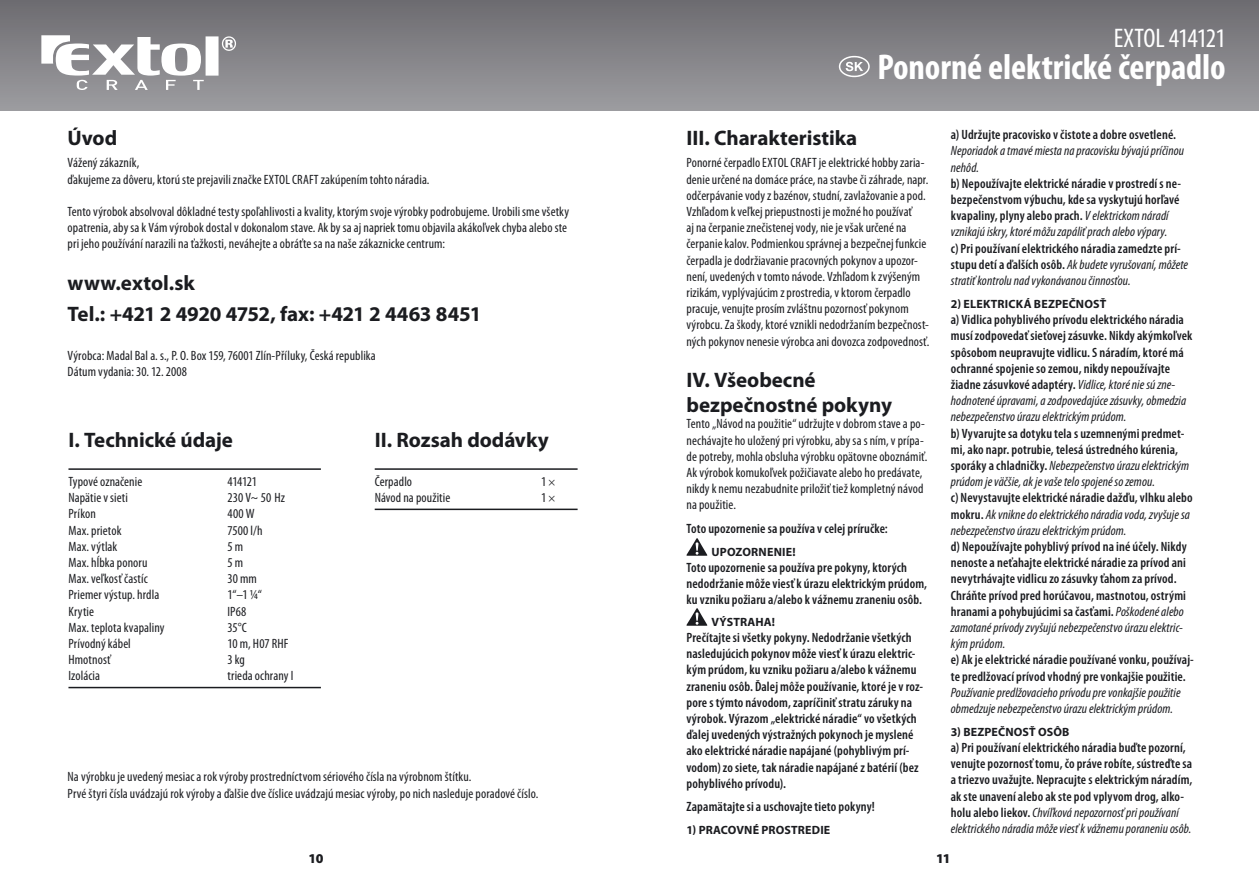
<style>
.page{position:relative;width:1259px;height:893px;background:#fff}
.page>*{position:absolute;margin:0;border:0;box-sizing:border-box;transform-origin:0 0}
.t1{font:700 condensed 36px "Myriad Pro";letter-spacing:-.005em;color:#fff}
.t2{font:condensed 27px "Myriad Pro";letter-spacing:-.035em;color:#fff}
.t3{font:700 21px/25.2px "Myriad Pro";letter-spacing:-.005em;color:#1b1c20}
.t4{font:600 condensed 13.5px/16.2px "Myriad Pro";letter-spacing:.01em;color:#1b1c20}
.t5{font:condensed 13.5px/16.2px "Myriad Pro";letter-spacing:.005em;color:#1b1c20}
.t6{font:italic condensed 13.5px/16.2px "Myriad Pro";letter-spacing:.005em;color:#1b1c20}
.t7{font:900 13.5px "Myriad Pro";color:#1b1c20}
.t8{font:700 12px "Myriad Pro";letter-spacing:.015em;color:#1b1c20}
.s1{font-weight:400;font-style:italic}
.s2{font-weight:600;font-style:normal}
</style>
<div class="page">
<div style="left:0;top:0;width:629px;height:111px;background:linear-gradient(to bottom,#6d6b70,#9d9da0)"></div>
<svg style="left:41px;top:35px;width:195px;height:55px"></svg>
<div style="left:629px;top:0;width:630px;height:111px;background:linear-gradient(to bottom,#6d6b70,#9d9da0)"></div>
<svg style="left:686px;top:538px;width:21px;height:18px"></svg>
<svg style="left:686px;top:608px;width:21px;height:18px"></svg>
<svg style="left:839px;top:56px;width:30px;height:21px"></svg>
<hr style="left:375px;top:468px;width:202px;height:2px;background:#1b1c20">
<hr style="left:375px;top:509px;width:202px;height:1px;background:#1b1c20">
<hr style="left:68px;top:468px;width:253px;height:2px;background:#1b1c20">
<hr style="left:68px;top:687px;width:253px;height:1px;background:#1b1c20">
<h3 class="t3" style="left:68px;top:124px;width:51px">Úvod</h3>
<p class="t5" style="left:68px;top:155px;width:363px">Vážený zákazník,<br>ďakujeme za dôveru, ktorú ste prejavili značke EXTOL CRAFT zakúpením tohto náradia.</p>
<p class="t5" style="left:68px;top:203px;width:503px">Tento výrobok absolvoval dôkladné testy spoľahlivosti a kvality, ktorým svoje výrobky podrobujeme. Urobili sme všetky opatrenia, aby sa k Vám výrobok dostal v dokonalom stave. Ak by sa aj napriek tomu objavila akákoľvek chyba alebo ste pri jeho používání narazili na ťažkosti, neváhejte a obráťte sa na naše zákaznicke centrum:</p>
<h3 class="t3" style="left:68px;top:266px;width:415px;line-height:31.7px">www.extol.sk<br>Tel.: +421 2 4920 4752, fax: +421 2 4463 8451</h3>
<p class="t5" style="left:68px;top:347px;width:310px">Výrobca: Madal Bal a. s., P. O. Box 159, 76001 Zlín-Příluky, Česká republika<br>Dátum vydania: 30. 12. 2008</p>
<h3 class="t3" style="left:68px;top:427px;width:166px">I. Technické údaje</h3>
<p class="t5" style="left:68px;top:473px;width:75px">Typové označenie</p>
<p class="t5" style="left:227px;top:473px;width:31px">414121</p>
<p class="t5" style="left:68px;top:489px;width:61px">Napätie v sieti</p>
<p class="t5" style="left:227px;top:489px;width:59px">230 V~ 50 Hz</p>
<p class="t5" style="left:68px;top:506px;width:29px">Príkon</p>
<p class="t5" style="left:227px;top:506px;width:29px">400 W</p>
<p class="t5" style="left:68px;top:522px;width:55px">Max. prietok</p>
<p class="t5" style="left:227px;top:522px;width:37px">7500 l/h</p>
<p class="t5" style="left:68px;top:538px;width:50px">Max. výtlak</p>
<p class="t5" style="left:227px;top:538px;width:17px">5 m</p>
<p class="t5" style="left:68px;top:554px;width:81px">Max. hĺbka ponoru</p>
<p class="t5" style="left:227px;top:554px;width:17px">5 m</p>
<p class="t5" style="left:68px;top:570px;width:81px">Max. veľkosť častíc</p>
<p class="t5" style="left:227px;top:570px;width:31px">30 mm</p>
<p class="t5" style="left:68px;top:587px;width:92px">Priemer výstup. hrdla</p>
<p class="t5" style="left:227px;top:587px;width:36px">1“–1 ¼“</p>
<p class="t5" style="left:68px;top:603px;width:27px">Krytie</p>
<p class="t5" style="left:227px;top:603px;width:20px">IP68</p>
<p class="t5" style="left:68px;top:619px;width:98px">Max. teplota kvapaliny</p>
<p class="t5" style="left:227px;top:619px;width:21px">35°C</p>
<p class="t5" style="left:68px;top:635px;width:64px">Prívodný kábel</p>
<p class="t5" style="left:227px;top:635px;width:62px">10 m, H07 RHF</p>
<p class="t5" style="left:68px;top:651px;width:44px">Hmotnosť</p>
<p class="t5" style="left:227px;top:651px;width:19px">3 kg</p>
<p class="t5" style="left:68px;top:668px;width:33px">Izolácia</p>
<p class="t5" style="left:227px;top:668px;width:67px">trieda ochrany I</p>
<h3 class="t3" style="left:375px;top:427px;width:176px">II. Rozsah dodávky</h3>
<p class="t5" style="left:375px;top:473px;width:39px">Čerpadlo</p>
<p class="t5" style="left:541px;top:473px;width:7px">1</p>
<p class="t5" style="left:375px;top:489px;width:77px">Návod na použitie</p>
<p class="t5" style="left:541px;top:489px;width:7px">1</p>
<p class="t5" style="left:68px;top:769px;width:472px">Na výrobku je uvedený mesiac a rok výroby prostredníctvom sériového čísla na výrobnom štítku.<br>Prvé štyri čísla uvádzajú rok výroby a ďalšie dve číslice uvádzajú mesiac výroby, po nich nasleduje poradové číslo.</p>
<h2 class="t2" style="left:1113px;top:22px;width:113px">EXTOL 414121</h2>
<h1 class="t1" style="left:877px;top:44px;width:350px">Ponorné elektrické čerpadlo</h1>
<h3 class="t3" style="left:686px;top:124px;width:172px">III. Charakteristika</h3>
<p class="t5" style="left:686px;top:155px;width:244px">Ponorné čerpadlo EXTOL CRAFT je elektrické hobby zaria&shy;denie určené na domáce práce, na stavbe či záhrade, napr. odčerpávanie vody z bazénov, studní, zavlažovanie a pod.<br>Vzhľadom k veľkej priepustnosti je možné ho používať<br>aj na čerpanie znečistenej vody, nie je však určené na čerpanie kalov. Podmienkou správnej a bezpečnej funkcie čerpadla je dodržiavanie pracovných pokynov a upozor&shy;není, uvedených v tomto návode. Vzhľadom k zvýšeným rizikám, vyplývajúcim z prostredia, v ktorom čerpadlo pracuje, venujte prosím zvláštnu pozornosť pokynom výrobcu. Za škody, ktoré vznikli nedodržaním bezpečnost&shy;ných pokynov nenesie výrobca ani dovozca zodpovednosť.</p>
<h3 class="t3" style="left:686px;top:367px;width:207px">IV. Všeobecné bezpečnostné pokyny</h3>
<p class="t5" style="left:686px;top:416px;width:242px">Tento „Návod na použitie“ udržujte v dobrom stave a po&shy;nechávajte ho uložený pri výrobku, aby sa s ním, v prípa&shy;de potreby, mohla obsluha výrobku opätovne oboznámiť.<br>Ak výrobok komukoľvek požičiavate alebo ho predávate, nikdy k nemu nezabudnite priložiť tiež kompletný návod na použitie.</p>
<p class="t4" style="left:686px;top:520px;width:203px">Toto upozornenie sa používa vcelej príručke:</p>
<p class="t8" style="left:711px;top:544px;width:55px">Upozorneni</p>
<p class="t8" style="left:786px;top:544px;width:11px">E!</p>
<p class="t4" style="left:686px;top:560px;width:242px">Toto upozornenie sa používa pre pokyny, ktorých nedodržanie môže viesť k úrazu elektrickým prúdom, ku vzniku požiaru a/alebo kvážnemu zraneniu osôb.</p>
<p class="t8" style="left:711px;top:614px;width:65px">VÝSTRAHA!</p>
<p class="t4" style="left:686px;top:630px;width:238px">Prečítajte si všetky pokyny. Nedodržanie všetkých nasledujúcich pokynov môže viesť k úrazu elektric&shy;kým prúdom, ku vzniku požiaru a/alebo kvážnemu zraneniu osôb. Ďalej môže používanie, ktoré je vroz&shy;pore s týmto návodom, zapríčiniť stratu záruky na výrobok. Výrazom „elektrické náradie“ vo všetkých ďalej uvedených výstražných pokynoch je myslené ako elektrické náradie napájané (pohyblivým prí&shy;vodom) zo siete, tak náradie napájané z batérií (bez pohyblivého prívodu).</p>
<p class="t4" style="left:686px;top:799px;width:190px">Zapamätajte si a uschovajte tieto pokyny!</p>
<p class="t8" style="left:686px;top:822px;width:140px">1) Pracovn é prostredie</p>
<p class="t4" style="left:951px;top:127px;width:227px">a) Udržujte pracovisko včistote a dobre osvetlené.</p>
<p class="t6" style="left:951px;top:143px;width:235px">Neporiadok a tmavé miesta na pracovisku bývajú príčinou nehôd.</p>
<p class="t4" style="left:951px;top:175px;width:232px">b) Nepoužívajte elektrické náradie v prostredí s ne&shy;bezpečenstvom výbuchu, kde sa vyskytujú horľavé kvapaliny, plyny alebo prach. <span class="s1">V elektrickom náradí vznikajú iskry, ktoré môžu zapáliť prach alebo výpary.</span></p>
<p class="t4" style="left:951px;top:240px;width:239px">c) Pri používaní elektrického náradia zamedzte prí&shy;stupu detí a ďalších osôb. <span class="s1">Ak budete vyrušovaní, môžete stratiť kontrolu nad vykonávanou činnosťou.</span></p>
<p class="t8" style="left:951px;top:296px;width:98px">2) Elektrická bezpe</p>
<p class="t8" style="left:1068px;top:296px;width:39px">čnosť</p>
<p class="t4" style="left:951px;top:312px;width:243px">a) Vidlica pohyblivého prívodu elektrického náradia musí zodpovedať sieťovej zásuvke. Nikdy akýmkoľvek spôsobom neupravujte vidlicu. S náradím, ktoré má ochranné spojenie so zemou, nikdy nepoužívajte žiadne zásuvkové adaptéry. <span class="s1">Vidlice, ktoré nie sú zne&shy;hodnotené úpravami, a zodpovedajúce zásuvky, obmedzia nebezpečenstvo úrazu elektrickým prúdom.</span></p>
<p class="t4" style="left:951px;top:425px;width:240px">b) Vyvarujte sa dotyku tela s uzemnenými predmet&shy;mi, ako napr. potrubie, telesá ústredného kúrenia, sporáky achladničky. <span class="s1">Nebezpečenstvo úrazu elektrickým prúdom je väčšie, ak je vaše telo spojené so zemou.</span></p>
<p class="t6" style="left:951px;top:490px;width:243px"><span class="s2">c) Nevystavujte elektrické náradie dažďu, vlhku alebo mokru.</span> Ak vnikne do elektrického náradia voda, zvyšuje sa nebezpečenstvo úrazu elektrickým prúdom.</p>
<p class="t4" style="left:951px;top:539px;width:237px">d) Nepoužívajte pohyblivý prívod na iné účely. Nikdy nenoste a neťahajte elektrické náradie za prívod ani nevytrhávajte vidlicu zo zásuvky ťahom za prívod.<br>Chráňte prívod pred horúčavou, mastnotou, ostrými hranami a pohybujúcimi sa časťami. <span class="s1">Poškodené alebo zamotané prívody zvyšujú nebezpečenstvo úrazu elektric&shy;kým prúdom.</span></p>
<p class="t4" style="left:951px;top:652px;width:244px">e) Ak je elektrické náradie používané vonku, používaj&shy;te predlžovací prívod vhodný pre vonkajšie použitie.</p>
<p class="t6" style="left:951px;top:684px;width:231px">Používanie predlžovacieho prívodu pre vonkajšie použitie obmedzuje nebezpečenstvo úrazu elektrickým prúdom.</p>
<p class="t8" style="left:951px;top:724px;width:21px">3) Bezpe</p>
<p class="t8" style="left:998px;top:724px;width:73px">čnosť osôb</p>
<p class="t4" style="left:951px;top:740px;width:243px">a) Pri používaní elektrického náradia buďte pozorní, venujte pozornosť tomu, čo práve robíte, sústreďte sa atriezvo uvažujte. Nepracujte selektrickým náradím, ak ste unavení alebo ak ste pod vplyvom drog, alko&shy;holu alebo liekov. <span class="s1">Chvíľková nepozornosť pri používaní elektrického náradia môže viesť k vážnemu poraneniu osôb.</span></p>
<p class="t7" style="left:308px;top:851px;width:17px">10</p>
<p class="t7" style="left:936px;top:851px;width:16px">11</p>
</div>
